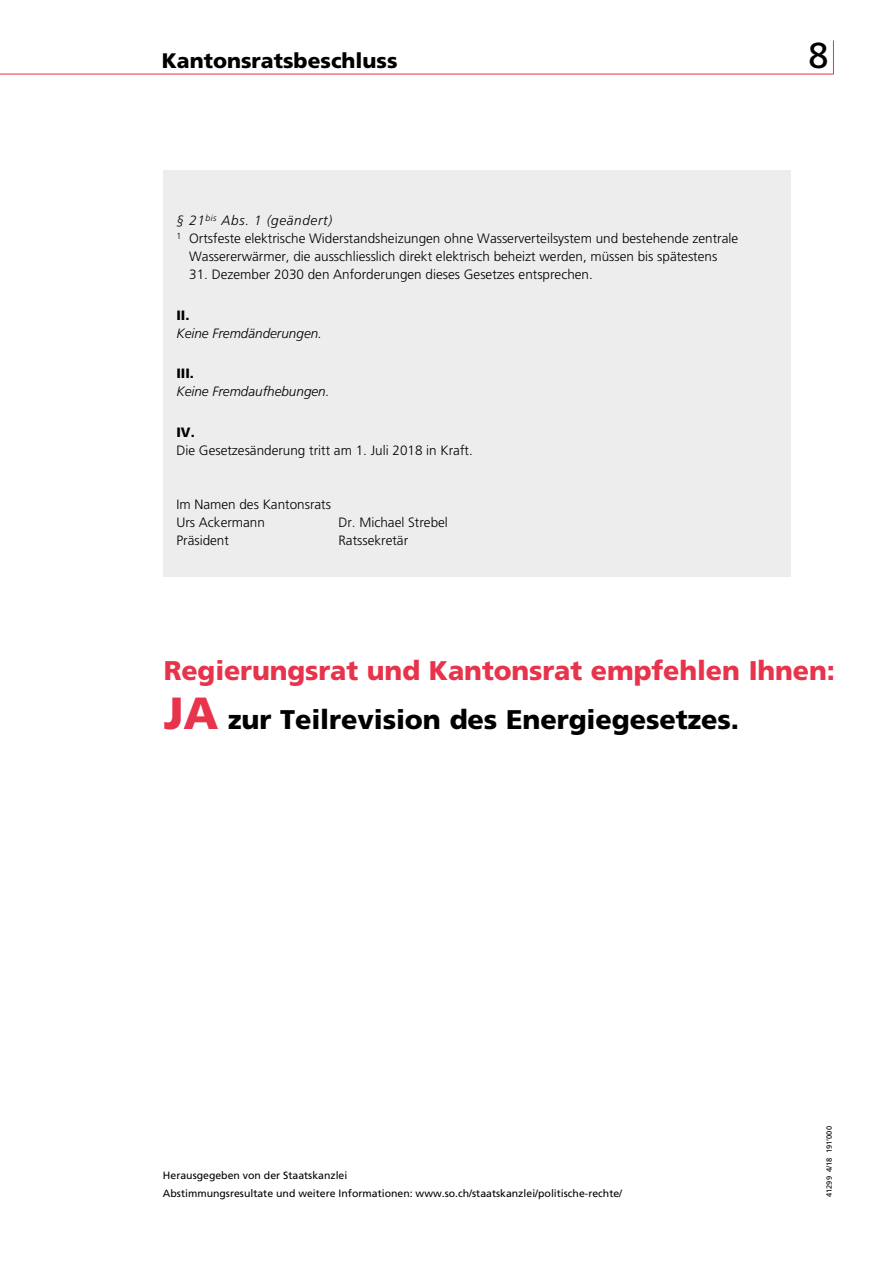
<style>
.page{position:relative;width:893px;height:1263px;background:#fff}
.page>*{position:absolute;margin:0;border:0;box-sizing:border-box;transform-origin:0 0}
.t1{font:36px "Frutiger";color:#000}
.t2{font:900 27px/49.5px "Frutiger";letter-spacing:-.005em;color:#e7344c}
.t3{font:900 21px "Frutiger";color:#000}
.t4{font:300 13.5px/18px "Frutiger";color:#000}
.t5{font:italic 300 13.5px "Frutiger";color:#000}
.t6{font:italic 300 13.5px "Frutiger";letter-spacing:.05em;color:#000}
.t7{font:900 13.5px "Frutiger";color:#000}
.t8{font:10.5px/18px "Frutiger";color:#000}
.t9{font:7.5px "Frutiger";color:#000}
.s1{font-size:45px}
.s2{color:#000}
</style>
<div class="page">
<hr style="left:0;top:74px;width:833px;height:1px;background:#e7344c">
<hr style="left:833px;top:41px;width:1px;height:33px;background:#e7344c">
<div style="left:164px;top:170px;width:627px;height:407px;background:#ededed"></div>
<h3 class="t3" style="left:162px;top:48px;width:237px">Kantonsratsbeschluss</h3>
<h1 class="t1" style="left:808px;top:34px;width:22px">8</h1>
<p class="t6" style="left:176px;top:213px;width:157px">§ 21<sup>bis</sup> Abs. 1 (geändert)</p>
<p class="t4" style="left:176px;top:230px;width:563px"><sup>1</sup> Ortsfeste elektrische Widerstandsheizungen ohne Wasserverteilsystem und bestehende zentrale</p>
<p class="t4" style="left:189px;top:248px;width:530px">Wassererwärmer, die ausschliesslich direkt elektrisch beheizt werden, müssen bis spätestens</p>
<p class="t4" style="left:189px;top:266px;width:405px">31. Dezember 2030 den Anforderungen dieses Gesetzes entsprechen.</p>
<p class="t7" style="left:176px;top:307px;width:15px">II.</p>
<p class="t5" style="left:176px;top:325px;width:147px">Keine Fremdänderungen.</p>
<p class="t7" style="left:176px;top:365px;width:19px">III.</p>
<p class="t5" style="left:176px;top:384px;width:155px">Keine Fremdaufhebungen.</p>
<p class="t7" style="left:176px;top:424px;width:20px">IV.</p>
<p class="t4" style="left:176px;top:441px;width:298px">Die Gesetzesänderung tritt am 1. Juli 2018 in Kraft.</p>
<p class="t4" style="left:176px;top:495px;width:156px">Im Namen des Kantonsrats<br>Urs Ackermann</p>
<p class="t4" style="left:338px;top:513px;width:111px">Dr. Michael Strebel</p>
<p class="t4" style="left:176px;top:531px;width:54px">Präsident</p>
<p class="t4" style="left:338px;top:531px;width:71px">Ratssekretär</p>
<h2 class="t2" style="left:164px;top:645px;width:673px">Regierungsrat und Kantonsrat empfehlen Ihnen:<br><span class="s1">JA</span> <span class="s2">zur Teilrevision des Energiegesetzes.</span></h2>
<p class="t8" style="left:163px;top:1166px;width:461px">Herausgegeben von der Staatskanzlei<br>Abstimmungsresultate und weitere Informationen: www.so.ch/staatskanzlei/politische-rechte/</p>
<p class="t9" style="left:825px;top:1197px;width:72px;rotate:-90deg">41299 4/18 191’000</p>
</div>
